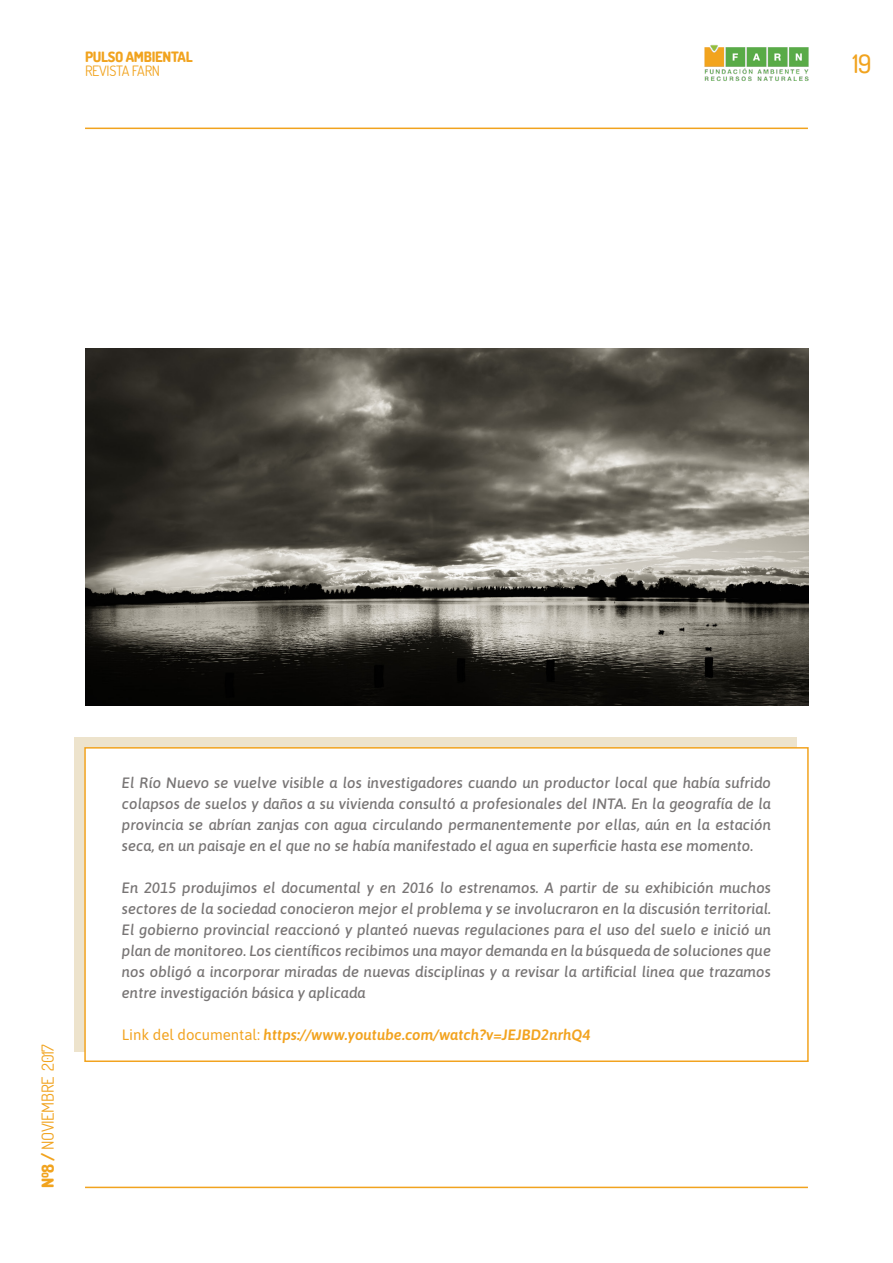
<style>
.page{position:relative;width:893px;height:1263px;background:#fff}
.page>*{position:absolute;margin:0;border:0;box-sizing:border-box;transform-origin:0 0}
.t1{font:500 25.5px "Dosis";color:#f1a31e}
.t2{font:16.5px "Dosis";letter-spacing:-.02em;color:#f1a31e}
.t3{font:italic 500 15px/21px "Asap";color:#787575;text-align:justify}
.t4{font:italic 600 15px "Asap";color:#f2a31f}
.t5{font:800 14.25px "Dosis";letter-spacing:-.02em;color:#f1a31e}
.t6{font:14.25px "Dosis";letter-spacing:-.02em;color:#f1a31e}
.s1{font-weight:800}
.s2{font-weight:400;font-style:normal}
</style>
<div class="page">
<img style="left:704px;top:45px;width:105px;height:36px">
<div style="left:74px;top:737px;width:723px;height:314px;background:#ede3cc"></div>
<div style="left:84px;top:747px;width:725px;height:315px;background:#fff;border:2px solid #f2a31f"></div>
<img style="left:85px;top:348px;width:724px;height:357px">
<hr style="left:85px;top:128px;width:723px;height:1px;background:#f1a31e">
<hr style="left:85px;top:1187px;width:723px;height:1px;background:#f1a31e">
<p class="t5" style="left:85px;top:48px;width:109px">PULSO AMBIENTAL</p>
<p class="t6" style="left:85px;top:61px;width:77px">REVISTA FARN</p>
<h1 class="t1" style="left:852px;top:47px;width:21px">19</h1>
<p class="t2" style="left:37px;top:1188px;width:146px;rotate:-90deg"><span class="s1">N⁰8 /</span> NOVIEMBRE 2017</p>
<p class="t3" style="left:122px;top:772px;width:651px">El Río Nuevo se vuelve visible a los investigadores cuando un productor local que había sufrido colapsos de suelos y daños a su vivienda consultó a profesionales del INTA. En la geografía de la provincia se abrían zanjas con agua circulando permanentemente por ellas, aún en la estación seca, en un paisaje en el que no se había manifestado el agua en superficie hasta ese momento.</p>
<p class="t3" style="left:122px;top:877px;width:651px">En 2015 produjimos el documental y en 2016 lo estrenamos. A partir de su exhibición muchos sectores de la sociedad conocieron mejor el problema y se involucraron en la discusión territorial.<br>El gobierno provincial reaccionó y planteó nuevas regulaciones para el uso del suelo e inició un plan de monitoreo. Los científicos recibimos una mayor demanda en la búsqueda de soluciones que nos obligó a incorporar miradas de nuevas disciplinas y a revisar la artificial linea que trazamos entre investigación básica y aplicada</p>
<p class="t4" style="left:122px;top:1025px;width:470px"><span class="s2">Link del documental:</span> https://www.youtube.com/watch?v=JEJBD2nrhQ4</p>
</div>
